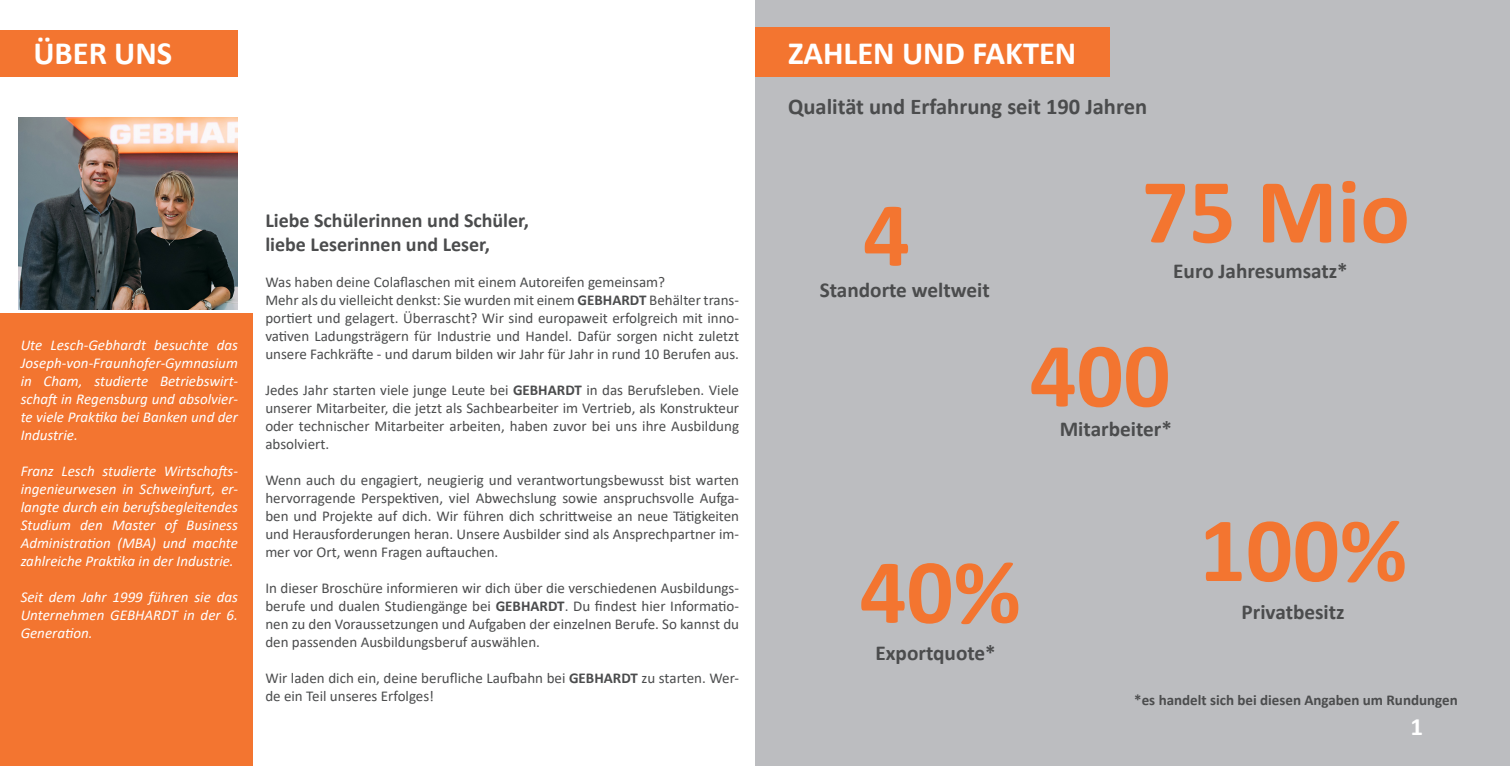
<style>
.page{position:relative;width:1510px;height:766px;background:#fff}
.page>*{position:absolute;margin:0;border:0;box-sizing:border-box;transform-origin:0 0}
.t1{font:700 92.5px "Calibri";color:#f37530}
.t2{font:700 32.5px "Calibri";color:#fff}
.t3{font:700 25px "Calibri";color:#fff}
.t4{font:700 22.5px "Calibri";color:#4b4c4d}
.t5{font:700 21.25px "Calibri";color:#4b4c4d}
.t6{font:700 20px "Calibri";color:#4b4c4d}
.t7{font:15px/18px "Calibri";color:#4b4c4d;text-align:justify}
.t8{font:italic 15px/18px "Calibri";color:#fff;text-align:justify}
.t9{font:700 15px "Calibri";color:#4b4c4d}
.s1{font-weight:700}
</style>
<div class="page">
<div style="left:0;top:314px;width:252px;height:451px;background:#f37530"></div>
<div style="left:0;top:31px;width:238px;height:46px;background:#f37530"></div>
<img style="left:18px;top:118px;width:220px;height:191px">
<div style="left:755px;top:0;width:754px;height:765px;background:#bcbdc0"></div>
<div style="left:755px;top:27px;width:354px;height:50px;background:#f37530"></div>
<p class="t2" style="left:33px;top:30px;width:140px">ÜBER UNS</p>
<p class="t8" style="left:21px;top:335px;width:219px">Ute Lesch-Gebhardt besuchte das Joseph-von-Fraunhofer-Gymnasium in Cham, studierte Betriebswirt&shy;schaft in Regensburg und absolvier&shy;te viele Praktika bei Banken und der Industrie.</p>
<p class="t8" style="left:21px;top:461px;width:219px">Franz Lesch studierte Wirtschafts&shy;ingenieurwesen in Schweinfurt, er&shy;langte durch ein berufsbegleitendes Studium den Master of Business Administration (MBA) und machte zahlreiche Praktika in der Industrie.</p>
<p class="t8" style="left:21px;top:587px;width:219px">Seit dem Jahr 1999 führen sie das Unternehmen GEBHARDT in der 6.<br>Generation.</p>
<p class="t6" style="left:265px;top:206px;width:265px">Liebe Schülerinnen und Schüler,</p>
<p class="t6" style="left:265px;top:230px;width:226px">liebe Leserinnen und Leser,</p>
<p class="t7" style="left:265px;top:272px;width:401px">Was haben deine Colaflaschen mit einem Autoreifen gemeinsam?</p>
<p class="t7" style="left:265px;top:290px;width:475px">Mehr als du vielleicht denkst: Sie wurden mit einem <span class="s1">GEBHARDT</span> Behälter trans&shy;portiert und gelagert. Überrascht? Wir sind europaweit erfolgreich mit inno&shy;vativen Ladungsträgern für Industrie und Handel. Dafür sorgen nicht zuletzt unsere Fachkräfte - und darum bilden wir Jahr für Jahr in rund 10 Berufen aus.</p>
<p class="t7" style="left:265px;top:380px;width:475px">Jedes Jahr starten viele junge Leute bei <span class="s1">GEBHARDT</span> in das Berufsleben. Viele unserer Mitarbeiter, die jetzt als Sachbearbeiter im Vertrieb, als Konstrukteur oder technischer Mitarbeiter arbeiten, haben zuvor bei uns ihre Ausbildung absolviert.</p>
<p class="t7" style="left:265px;top:470px;width:475px">Wenn auch du engagiert, neugierig und verantwortungsbewusst bist warten hervorragende Perspektiven, viel Abwechslung sowie anspruchsvolle Aufga&shy;ben und Projekte auf dich. Wir führen dich schrittweise an neue Tätigkeiten und Herausforderungen heran. Unsere Ausbilder sind als Ansprechpartner im&shy;mer vor Ort, wenn Fragen auftauchen.</p>
<p class="t7" style="left:265px;top:578px;width:475px">In dieser Broschüre informieren wir dich über die verschiedenen Ausbildungs&shy;berufe und dualen Studiengänge bei <span class="s1">GEBHARDT</span>. Du findest hier Informatio&shy;nen zu den Voraussetzungen und Aufgaben der einzelnen Berufe. So kannst du den passenden Ausbildungsberuf auswählen.</p>
<p class="t7" style="left:265px;top:668px;width:475px">Wir laden dich ein, deine berufliche Laufbahn bei <span class="s1">GEBHARDT</span> zu starten. Wer&shy;de ein Teil unseres Erfolges!</p>
<p class="t2" style="left:788px;top:30px;width:290px">ZAHLEN UND FAKTEN</p>
<p class="t4" style="left:788px;top:90px;width:360px">Qualität und Erfahrung seit 190 Jahren</p>
<p class="t1" style="left:863px;top:169px;width:48px">4</p>
<p class="t5" style="left:819px;top:275px;width:171px">Standorte weltweit</p>
<p class="t1" style="left:1141px;top:146px;width:270px">75 Mio</p>
<p class="t5" style="left:1173px;top:256px;width:176px">Euro Jahresumsatz*</p>
<p class="t1" style="left:1029px;top:310px;width:142px">400</p>
<p class="t5" style="left:1059px;top:414px;width:114px">Mitarbeiter*</p>
<p class="t1" style="left:859px;top:526px;width:163px">40%</p>
<p class="t5" style="left:875px;top:638px;width:122px">Exportquote*</p>
<p class="t1" style="left:1199px;top:484px;width:210px">100%</p>
<p class="t5" style="left:1241px;top:596px;width:105px">Privatbesitz</p>
<p class="t9" style="left:1134px;top:689px;width:325px">*es handelt sich bei diesen Angaben um Rundungen</p>
<p class="t3" style="left:1410px;top:709px;width:14px">1</p>
</div>
